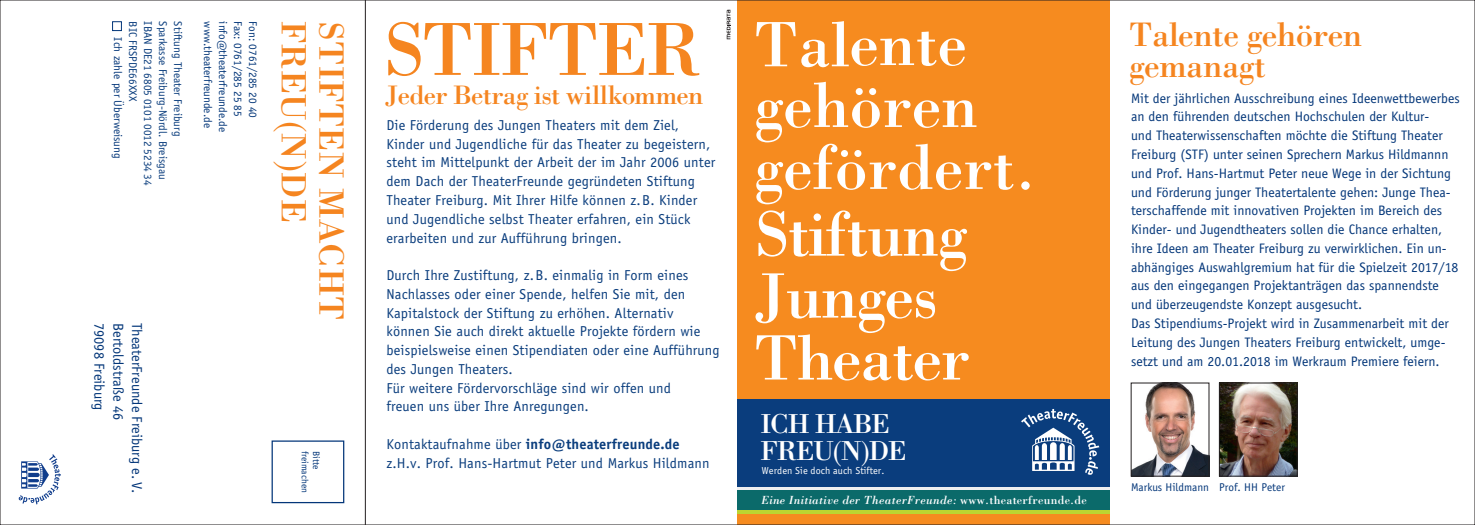
<style>
.page{position:relative;width:1475px;height:525px;background:#fff}
.page>*{position:absolute;margin:0;border:0;box-sizing:border-box;transform-origin:0 0}
.t1{font:77.5px "Bodoni LT Std";letter-spacing:-.025em;color:#f58520}
.t2{font:66.12px/62.9px "Bodoni LT Std";color:#fff}
.t3{font:36.25px "Bodoni LT Std";letter-spacing:.01em;color:#f58520}
.t4{font:35px/31.2px "Bodoni LT Std";letter-spacing:-.015em;color:#f58520}
.t5{font:28.25px/27.1px "Bodoni LT Std";letter-spacing:-.04em;color:#fff}
.t6{font:27.5px "Bodoni LT Std";letter-spacing:-.02em;color:#f58520}
.t7{font:14.38px/18.8px "Officina Sans LT";letter-spacing:.01em;color:#0a3d7d}
.t8{font:14.38px "Officina Sans LT";color:#033679}
.t9{font:13.75px/18.8px "Officina Sans LT";color:#033679}
.t10{font:italic 12.12px "Bodoni LT Std";letter-spacing:.02em;color:#fff}
.t11{font:11.25px "Officina Sans LT";color:#033679}
.t12{font:11.25px "Officina Sans LT";color:#0a3d7d}
.t13{font:10.38px "Officina Sans";letter-spacing:.01em;color:#fff}
.t14{font:9.38px "Officina Sans LT";color:#033679}
.s1{font-weight:700}
.s2{font-style:normal}
</style>
<div class="page">
<div style="left:737px;top:0;width:372px;height:399px;background:#f68b1f"></div>
<svg style="left:726px;top:10px;width:4px;height:29px"></svg>
<div style="left:112px;top:21px;width:10px;height:10px;border:1px solid #033679"></div>
<svg style="left:18px;top:454px;width:43px;height:50px"></svg>
<div style="left:271px;top:440px;width:73px;height:63px;border:1px solid #033679"></div>
<div style="left:737px;top:399px;width:372px;height:88px;background:#0a3d7d"></div>
<hr style="left:737px;top:487px;width:372px;height:2px;background:#eeeeef">
<div style="left:737px;top:489px;width:372px;height:21px;background:#0b6a6a"></div>
<hr style="left:737px;top:510px;width:372px;height:4px;background:#bcd531">
<div style="left:737px;top:514px;width:372px;height:10px;background:#f68b1f"></div>
<svg style="left:1021px;top:409px;width:78px;height:65px"></svg>
<img style="left:1132px;top:385px;width:74px;height:89px">
<div style="left:1130px;top:383px;width:78px;height:93px;border:1px solid #231f20"></div>
<img style="left:1220px;top:385px;width:74px;height:89px">
<div style="left:1218px;top:383px;width:78px;height:93px;border:1px solid #231f20"></div>
<hr style="left:365px;top:0;width:1px;height:524px;background:#231f20">
<p class="t12" style="left:155px;top:21px;width:165px;rotate:90deg">IBAN DE21 6805 0101 0012 5234 34</p>
<p class="t12" style="left:170px;top:21px;width:159px;rotate:90deg">Sparkasse Freiburg-Nördl. Breisgau</p>
<p class="t12" style="left:185px;top:21px;width:116px;rotate:90deg">Stiftung Theater Freiburg</p>
<p class="t11" style="left:215px;top:21px;width:108px;rotate:90deg">www.theaterfreunde.de</p>
<p class="t11" style="left:230px;top:21px;width:112px;rotate:90deg">info@theaterfreunde.de</p>
<p class="t11" style="left:244px;top:21px;width:97px;rotate:90deg">Fax: 0761/285 25 85</p>
<p class="t11" style="left:259px;top:21px;width:98px;rotate:90deg">Fon: 0761/285 20 40</p>
<h3 class="t3" style="left:316px;top:21px;width:204px;rotate:90deg">FREU(N)DE</h3>
<h3 class="t3" style="left:353px;top:21px;width:301px;rotate:90deg">STIFTEN MACHT</h3>
<p class="t12" style="left:140px;top:21px;width:81px;rotate:90deg">BIC FRSPDE66XXX</p>
<p class="t11" style="left:124px;top:37px;width:122px;rotate:90deg">Ich zahle per Überweisung</p>
<p class="t8" style="left:145px;top:323px;width:172px;rotate:90deg">TheaterFreunde Freiburg e. V.</p>
<p class="t8" style="left:108px;top:323px;width:89px;rotate:90deg">79098 Freiburg</p>
<p class="t8" style="left:127px;top:323px;width:99px;rotate:90deg">Bertoldstraße 46</p>
<p class="t14" style="left:310px;top:450px;width:44px;rotate:90deg">freimachen</p>
<p class="t14" style="left:321px;top:450px;width:20px;rotate:90deg">Bitte</p>
<h1 class="t1" style="left:383px;top:2px;width:320px">STIFTER</h1>
<h3 class="t6" style="left:384px;top:78px;width:320px">Jeder Betrag ist willkommen</h3>
<p class="t7" style="left:386px;top:116px;width:330px">Die Förderung des Jungen Theaters mit dem Ziel, Kinder und Jugendliche für das Theater zu begeistern, steht im Mittelpunkt der Arbeit der im Jahr 2006 unter dem Dach der TheaterFreunde gegründeten Stiftung Theater Freiburg. Mit Ihrer Hilfe können z.B. Kinder und Jugendliche selbst Theater erfahren, ein Stück erarbeiten und zur Aufführung bringen.</p>
<p class="t7" style="left:386px;top:266px;width:335px">Durch Ihre Zustiftung, z.B. einmalig in Form eines Nachlasses oder einer Spende, helfen Sie mit, den Kapitalstock der Stiftung zu erhöhen. Alternativ können Sie auch direkt aktuelle Projekte fördern wie beispielsweise einen Stipendiaten oder eine Aufführung des Jungen Theaters.<br>Für weitere Fördervorschläge sind wir offen und<br>freuen uns über Ihre Anregungen.</p>
<p class="t7" style="left:386px;top:434px;width:324px">Kontaktaufnahme über <span class="s1">info@theaterfreunde.de </span>z.H.v. Prof. Hans-Hartmut Peter und Markus Hildmann</p>
<h2 class="t2" style="left:753px;top:11px;width:284px">Talente gehören gefördert.<br>Stiftung<br>Junges<br>Theater</h2>
<h3 class="t5" style="left:760px;top:409px;width:148px">ICH HABE<br>FREU(N)DE</h3>
<p class="t10" style="left:761px;top:492px;width:327px">Eine Initiative der TheaterFreunde: <span class="s2">www.theaterfreunde.de</span></p>
<p class="t13" style="left:761px;top:464px;width:124px">Werden Sie doch auch Stifter.</p>
<h3 class="t4" style="left:1129px;top:18px;width:234px">Talente gehören gemanagt</h3>
<p class="t9" style="left:1130px;top:89px;width:330px">Mit der jährlichen Ausschreibung eines Ideenwettbewerbes an den führenden deutschen Hochschulen der Kultur-<br>und Theaterwissenschaften möchte die Stiftung Theater Freiburg (STF) unter seinen Sprechern Markus Hildmannn und Prof. Hans-Hartmut Peter neue Wege in der Sichtung und Förderung junger Theatertalente gehen: Junge Thea&shy;terschaffende mit innovativen Projekten im Bereich des Kinder- und Jugendtheaters sollen die Chance erhalten, ihre Ideen am Theater Freiburg zu verwirklichen. Ein un&shy;abhängiges Auswahlgremium hat für die Spielzeit 2017/18 aus den eingegangen Projektanträgen das spannendste und überzeugendste Konzept ausgesucht.<br>Das Stipendiums-Projekt wird in Zusammenarbeit mit der Leitung des Jungen Theaters Freiburg entwickelt, umge&shy;setzt und am 20.01.2018 im Werkraum Premiere feiern.</p>
<p class="t11" style="left:1130px;top:480px;width:155px">Markus Hildmann Prof. HH Peter</p>
</div>
